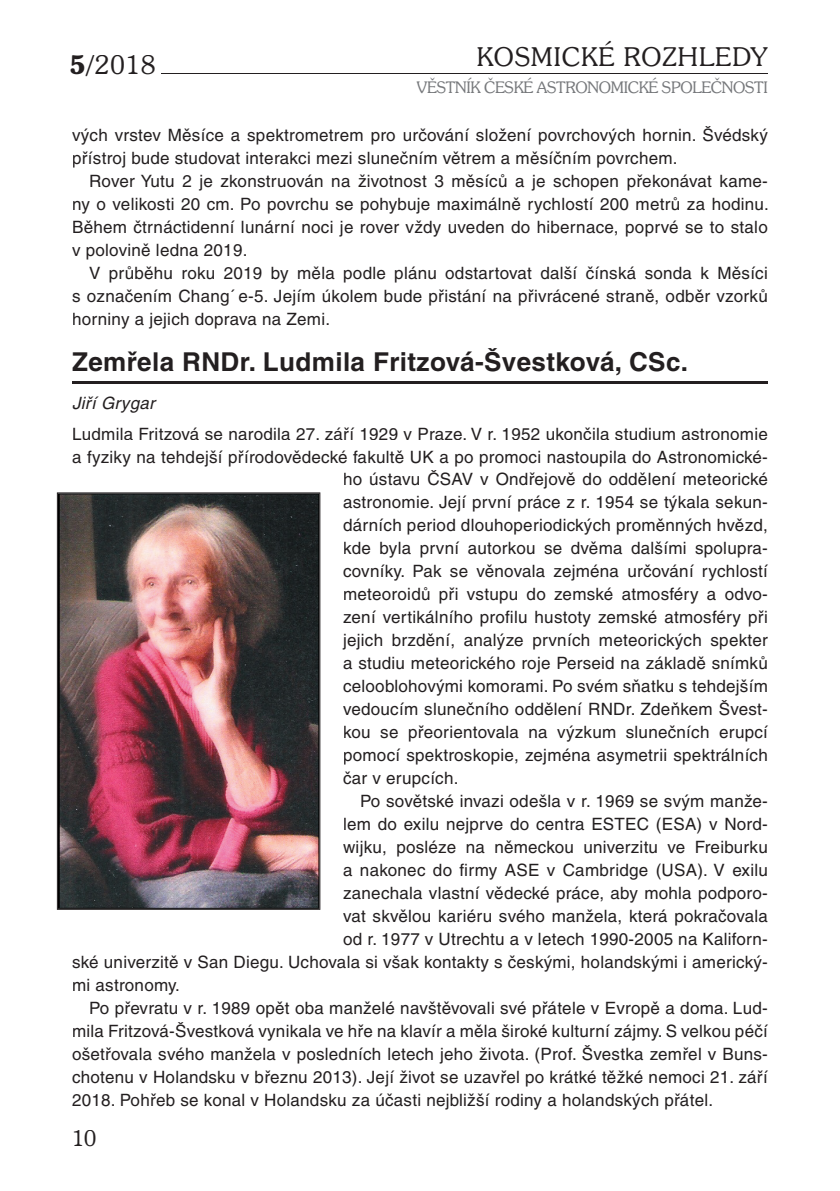
<style>
.page{position:relative;width:840px;height:1191px;background:#fff}
.page>*{position:absolute;margin:0;border:0;box-sizing:border-box;transform-origin:0 0}
.t1{font:700 26px "Helvetica CE";letter-spacing:.015em;color:#231f20}
.t2{font:300 26px "Souvenir IT Cby BTCE";letter-spacing:.04em;color:#231f20}
.t3{font:300 22px "Souvenir IT Cby BTCE";color:#231f20}
.t4{font:17px/23px "Helvetica CE";letter-spacing:.015em;color:#231f20;text-align:justify}
.t5{font:italic 17px "Helvetica CE";letter-spacing:.015em;color:#231f20}
.t6{font:300 16px "Souvenir IT Cby BTCE";letter-spacing:-.02em;color:#76787b}
.s1{font-weight:600}
</style>
<div class="page">
<hr style="left:162px;top:73px;width:605px;height:1px;background:#231f20">
<img style="left:58px;top:493px;width:261px;height:416px">
<hr style="left:72px;top:381px;width:695px;height:2px;background:#231f20">
<h1 class="t2" style="left:69px;top:48px;width:87px"><span class="s1">5/</span>2018</h1>
<h1 class="t2" style="left:476px;top:39px;width:292px">KOSMICKÉ ROZHLEDY</h1>
<p class="t6" style="left:416px;top:77px;width:352px">VĚSTNÍK ČESKÉ ASTRONOMICKÉ SPOLEČNOSTI</p>
<p class="t4" style="left:72px;top:123px;width:696px">vých vrstev Měsíce a spektrometrem pro určování složení povrchových hornin. Švédský přístroj bude studovat interakci mezi slunečním větrem a měsíčním povrchem.</p>
<p class="t4" style="left:72px;top:169px;width:698px;text-indent:17px">Rover Yutu 2 je zkonstruován na životnost 3 měsíců a je schopen překonávat kame&shy;ny o velikosti 20 cm. Po povrchu se pohybuje maximálně rychlostí 200 metrů za hodinu.<br>Během čtrnáctidenní lunární noci je rover vždy uveden do hibernace, poprvé se to stalo v polovině ledna 2019.</p>
<p class="t4" style="left:72px;top:261px;width:697px;text-indent:17px">V průběhu roku 2019 by měla podle plánu odstartovat další čínská sonda k Měsíci s označením Chang´e-5. Jejím úkolem bude přistání na přivrácené straně, odběr vzorků horniny a jejich doprava na Zemi.</p>
<h1 class="t1" style="left:72px;top:345px;width:617px">Zemřela RNDr. Ludmila Fritzová-Švestková, CSc.</h1>
<p class="t5" style="left:72px;top:393px;width:84px">Jiří Grygar</p>
<p class="t4" style="left:72px;top:422px;width:697px">Ludmila Fritzová se narodila 27. září 1929 v Praze. V r. 1952 ukončila studium astronomie</p>
<p class="t4" style="left:72px;top:445px;width:697px">a fyziky na tehdejší přírodovědecké fakultě UK a po promoci nastoupila do Astronomické-</p>
<p class="t4" style="left:343px;top:468px;width:426px">ho ústavu ČSAV v Ondřejově do oddělení meteorické</p>
<p class="t4" style="left:343px;top:491px;width:426px">astronomie. Její první práce z r. 1954 se týkala sekun-</p>
<p class="t4" style="left:343px;top:514px;width:426px">dárních period dlouhoperiodických proměnných hvězd,</p>
<p class="t4" style="left:343px;top:537px;width:426px">kde byla první autorkou se dvěma dalšími spolupra-</p>
<p class="t4" style="left:343px;top:560px;width:426px">covníky. Pak se věnovala zejména určování rychlostí</p>
<p class="t4" style="left:343px;top:583px;width:426px">meteoroidů při vstupu do zemské atmosféry a odvo-</p>
<p class="t4" style="left:343px;top:606px;width:426px">zení vertikálního profilu hustoty zemské atmosféry při</p>
<p class="t4" style="left:343px;top:629px;width:426px">jejich brzdění, analýze prvních meteorických spekter</p>
<p class="t4" style="left:343px;top:651px;width:426px">a studiu meteorického roje Perseid na základě snímků</p>
<p class="t4" style="left:343px;top:674px;width:426px">celooblohovými komorami. Po svém sňatku s tehdejším</p>
<p class="t4" style="left:343px;top:697px;width:426px">vedoucím slunečního oddělení RNDr. Zdeňkem Švest-</p>
<p class="t4" style="left:343px;top:720px;width:426px">kou se přeorientovala na výzkum slunečních erupcí</p>
<p class="t4" style="left:343px;top:743px;width:426px">pomocí spektroskopie, zejména asymetrii spektrálních</p>
<p class="t4" style="left:343px;top:766px;width:117px">čar v erupcích.</p>
<p class="t4" style="left:360px;top:789px;width:409px">Po sovětské invazi odešla v r. 1969 se svým manže-</p>
<p class="t4" style="left:343px;top:812px;width:426px">lem do exilu nejprve do centra ESTEC (ESA) v Nord-</p>
<p class="t4" style="left:343px;top:835px;width:426px">wijku, posléze na německou univerzitu ve Freiburku</p>
<p class="t4" style="left:343px;top:858px;width:426px">a nakonec do firmy ASE v Cambridge (USA). V exilu</p>
<p class="t4" style="left:343px;top:881px;width:426px">zanechala vlastní vědecké práce, aby mohla podporo-</p>
<p class="t4" style="left:343px;top:904px;width:426px">vat skvělou kariéru svého manžela, která pokračovala</p>
<p class="t4" style="left:343px;top:927px;width:426px">od r. 1977 v Utrechtu a v letech 1990-2005 na Kaliforn-</p>
<p class="t4" style="left:72px;top:950px;width:697px">ské univerzitě v San Diegu. Uchovala si však kontakty s českými, holandskými i americký-</p>
<p class="t4" style="left:72px;top:973px;width:109px">mi astronomy.</p>
<p class="t4" style="left:89px;top:996px;width:679px">Po převratu v r. 1989 opět oba manželé navštěvovali své přátele v Evropě a doma. Lud-</p>
<p class="t4" style="left:72px;top:1019px;width:697px">mila Fritzová-Švestková vynikala ve hře na klavír a měla široké kulturní zájmy. S velkou péčí</p>
<p class="t4" style="left:72px;top:1042px;width:697px">ošetřovala svého manžela v posledních letech jeho života. (Prof. Švestka zemřel v Buns-</p>
<p class="t4" style="left:72px;top:1065px;width:697px">chotenu v Holandsku v březnu 2013). Její život se uzavřel po krátké těžké nemoci 21. září</p>
<p class="t4" style="left:72px;top:1088px;width:642px">2018. Pohřeb se konal v Holandsku za účasti nejbližší rodiny a holandských přátel.</p>
<p class="t3" style="left:72px;top:1124px;width:26px">10</p>
</div>
